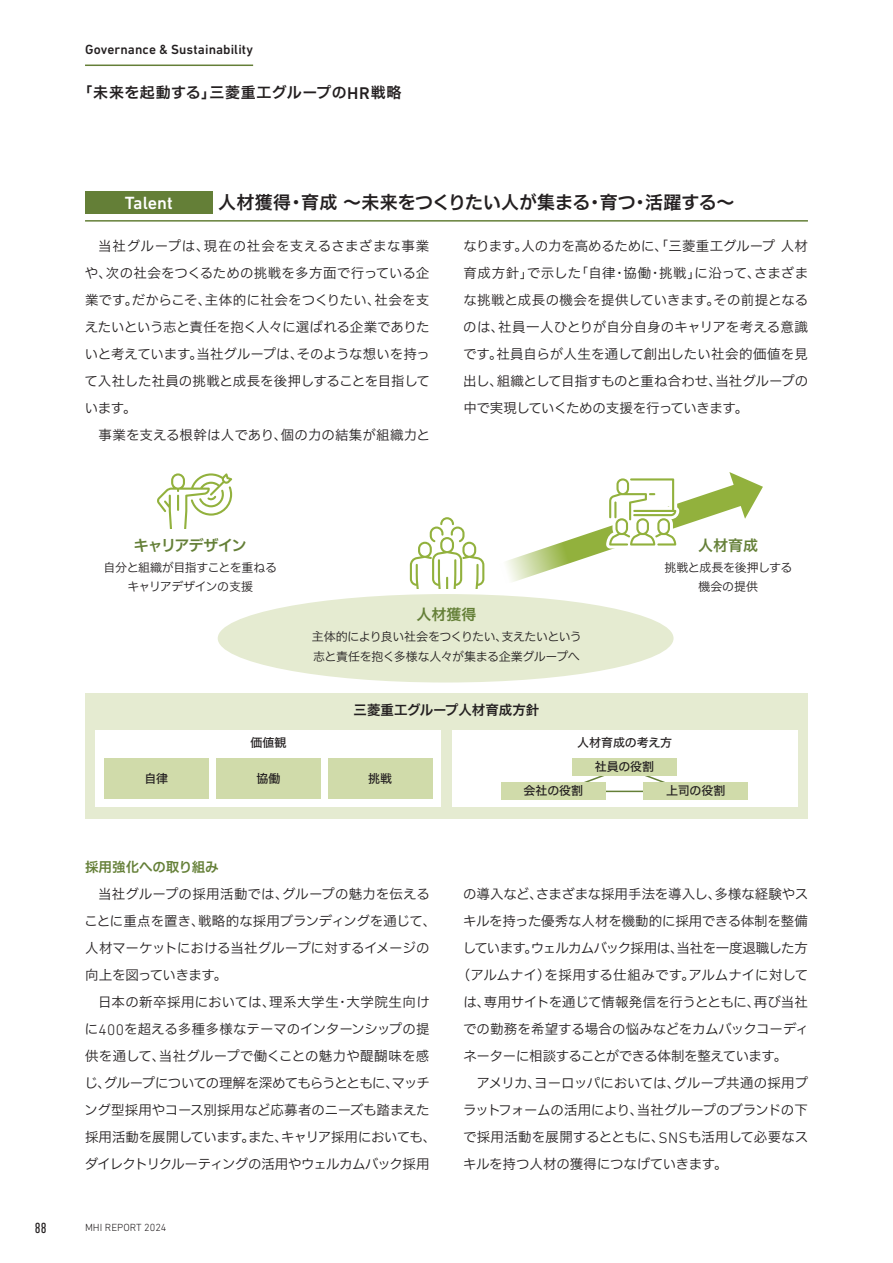
<style>
.page{position:relative;width:893px;height:1263px;background:#fff}
.page>*{position:absolute;margin:0;border:0;box-sizing:border-box;transform-origin:0 0}
.t1{font:18px "Hiragino UD Sans F Std N W6";color:#231f20}
.t2{font:500 18px "DIN Next LT Pro";color:#fff}
.t3{font:15px "Hiragino UD Sans F Std N W6";letter-spacing:.035em;color:#231f20}
.t4{font:15px "Hiragino UD Sans F Std N W6";letter-spacing:-.075em;color:#647f37}
.t5{font:15px "Hiragino UD Sans F Std N W6";letter-spacing:-.02em;color:#647f37}
.t6{font:condensed 15px "DIN Next LT Pro";color:#231f20}
.t7{font:13.5px/27px "Hiragino UD Sans F Std N W3";letter-spacing:-.015em;color:#231f20;text-align:justify}
.t8{font:13.5px "Hiragino UD Sans F Std N W3";letter-spacing:.005em;color:#231f20}
.t9{font:13.5px "Hiragino UD Sans F Std N W3";letter-spacing:-.05em;color:#231f20}
.t10{font:13.5px "Hiragino UD Sans F Std N W3";letter-spacing:-.035em;color:#231f20}
.t11{font:500 13.5px "DIN Next LT Pro";letter-spacing:.005em;color:#231f20}
.t12{font:13.5px "Hiragino UD Sans F Std N W6";color:#231f20}
.t13{font:13.5px "Hiragino UD Sans F Std N W6";letter-spacing:-.005em;color:#647f37}
.t14{font:12px/19.5px "Hiragino UD Sans F Std N W3";letter-spacing:-.035em;color:#231f20;text-align:center}
.t15{font:12px "Hiragino UD Sans F Std N W5";letter-spacing:-.01em;color:#231f20}
.t16{font:300 10.5px "DIN Next LT Pro";color:#231f20}
.s1{font-family:"DIN Next LT Pro";font-weight:500;font-size:17.25px}
.s2{font-family:"DIN Next LT Pro";font-weight:300;font-size:15.45px}
</style>
<div class="page">
<div style="left:218px;top:594px;width:456px;height:88px;background:#e5ebd1;border-radius:50%"></div>
<hr style="left:85px;top:220px;width:723px;height:2px;background:#647f37">
<div style="left:85px;top:191px;width:128px;height:22px;background:#647f37"></div>
<div style="left:85px;top:693px;width:723px;height:126px;background:#e5ebd1"></div>
<div style="left:96px;top:730px;width:345px;height:76px;background:#fff"></div>
<div style="left:452px;top:730px;width:345px;height:76px;background:#fff"></div>
<svg style="left:572px;top:775px;width:105px;height:18px"></svg>
<div style="left:572px;top:758px;width:105px;height:17px;background:#d0dbaa"></div>
<div style="left:501px;top:782px;width:104px;height:17px;background:#d0dbaa"></div>
<div style="left:644px;top:782px;width:104px;height:17px;background:#d0dbaa"></div>
<div style="left:328px;top:758px;width:104px;height:41px;background:#d0dbaa"></div>
<div style="left:216px;top:758px;width:104px;height:41px;background:#d0dbaa"></div>
<div style="left:104px;top:758px;width:105px;height:41px;background:#d0dbaa"></div>
<svg style="left:157px;top:473px;width:75px;height:55px"></svg>
<svg style="left:410px;top:517px;width:74px;height:72px"></svg>
<svg style="left:506px;top:472px;width:257px;height:110px"></svg>
<hr style="left:85px;top:65px;width:168px;height:1px;background:#647f37">
<p class="t11" style="left:85px;top:41px;width:170px">Governance &amp; Sustainability</p>
<p class="t3" style="left:78px;top:81px;width:325px">「未来を起動する」三菱重工グループの<span class="s1">HR</span>戦略</p>
<h1 class="t2" style="left:125px;top:192px;width:50px">Talent</h1>
<h1 class="t1" style="left:218px;top:189px;width:518px">人材獲得・育成～未来をつくりたい人が集まる・育つ・活躍する～</h1>
<p class="t7" style="left:85px;top:232px;width:347px;text-indent:14px">当社グループは、現在の社会を支えるさまざまな事業や、次の社会をつくるための挑戦を多方面で行っている企業です。だからこそ、主体的に社会をつくりたい、社会を支えたいという志と責任を抱く人々に選ばれる企業でありたいと考えています。当社グループは、そのような想いを持って入社した社員の挑戦と成長を後押しすることを目指しています。</p>
<p class="t8" style="left:99px;top:425px;width:333px">事業を支える根幹は人であり、個の力の結集が組織力と</p>
<p class="t7" style="left:463px;top:232px;width:347px">なります。人の力を高めるために、「三菱重工グループ人材育成方針」で示した「自律・協働・挑戦」に沿って、さまざまな挑戦と成長の機会を提供していきます。その前提となるのは、社員一人ひとりが自分自身のキャリアを考える意識です。社員自らが人生を通して創出したい社会的価値を見出し、組織として目指すものと重ね合わせ、当社グループの中で実現していくための支援を行っていきます。</p>
<p class="t4" style="left:134px;top:534px;width:114px">キャリアデザイン</p>
<p class="t14" style="left:104px;top:557px;width:175px">自分と組織が目指すことを重ねるキャリアデザインの支援</p>
<p class="t5" style="left:416px;top:603px;width:61px">人材獲得</p>
<p class="t14" style="left:312px;top:626px;width:272px;text-align:left">主体的により良い社会をつくりたい、支えたいという志と責任を抱く多様な人々が集まる企業グループへ</p>
<p class="t12" style="left:354px;top:700px;width:187px">三菱重工グループ人材育成方針</p>
<p class="t5" style="left:698px;top:534px;width:61px">人材育成</p>
<p class="t14" style="left:664px;top:557px;width:129px">挑戦と成長を後押しする機会の提供</p>
<p class="t15" style="left:250px;top:734px;width:37px">価値観</p>
<p class="t15" style="left:577px;top:734px;width:97px">人材育成の考え方</p>
<p class="t15" style="left:595px;top:758px;width:61px">社員の役割</p>
<p class="t15" style="left:523px;top:782px;width:61px">会社の役割</p>
<p class="t15" style="left:666px;top:782px;width:61px">上司の役割</p>
<p class="t15" style="left:145px;top:770px;width:25px">自律</p>
<p class="t15" style="left:256px;top:770px;width:25px">協働</p>
<p class="t15" style="left:368px;top:770px;width:26px">挑戦</p>
<p class="t13" style="left:85px;top:857px;width:135px">採用強化への取り組み</p>
<p class="t7" style="left:85px;top:880px;width:353px;text-align:left;text-indent:14px">当社グループの採用活動では、グループの魅力を伝えることに重点を置き、戦略的な採用ブランディングを通じて、人材マーケットにおける当社グループに対するイメージの向上を図っていきます。</p>
<p class="t7" style="left:84px;top:988px;width:353px;text-align:center">日本の新卒採用においては、理系大学生・大学院生向けに<span class="s2">400</span>を超える多種多様なテーマのインターンシップの提供を通して、当社グループで働くことの魅力や醍醐味を感じ、グループについての理解を深めてもらうとともに、マッチング型採用やコース別採用など応募者のニーズも踏まえた採用活動を展開しています。また、キャリア採用においても、ダイレクトリクルーティングの活用やウェルカムバック採用</p>
<p class="t6" style="left:35px;top:1219px;width:14px">88</p>
<p class="t16" style="left:85px;top:1222px;width:83px">MHI REPORT 2024</p>
<p class="t7" style="left:463px;top:880px;width:346px">の導入など、さまざまな採用手法を導入し、多様な経験やス</p>
<p class="t7" style="left:463px;top:907px;width:346px">キルを持った優秀な人材を機動的に採用できる体制を整備</p>
<p class="t9" style="left:463px;top:938px;width:347px">しています。ウェルカムバック採用は、当社を一度退職した方</p>
<p class="t8" style="left:457px;top:965px;width:353px">（アルムナイ）を採用する仕組みです。アルムナイに対して</p>
<p class="t7" style="left:463px;top:988px;width:346px">は、専用サイトを通じて情報発信を行うとともに、再び当社</p>
<p class="t7" style="left:463px;top:1015px;width:348px">での勤務を希望する場合の悩みなどをカムバックコーディ</p>
<p class="t10" style="left:463px;top:1046px;width:325px">ネーターに相談することができる体制を整えています。</p>
<p class="t7" style="left:476px;top:1069px;width:333px">アメリカ、ヨーロッパにおいては、グループ共通の採用プ</p>
<p class="t7" style="left:463px;top:1096px;width:346px">ラットフォームの活用により、当社グループのブランドの下</p>
<p class="t7" style="left:463px;top:1123px;width:347px">で採用活動を展開するとともに、<span class="s2">SNS</span>も活用して必要なス</p>
<p class="t7" style="left:463px;top:1150px;width:266px">キルを持つ人材の獲得につなげていきます。</p>
</div>
